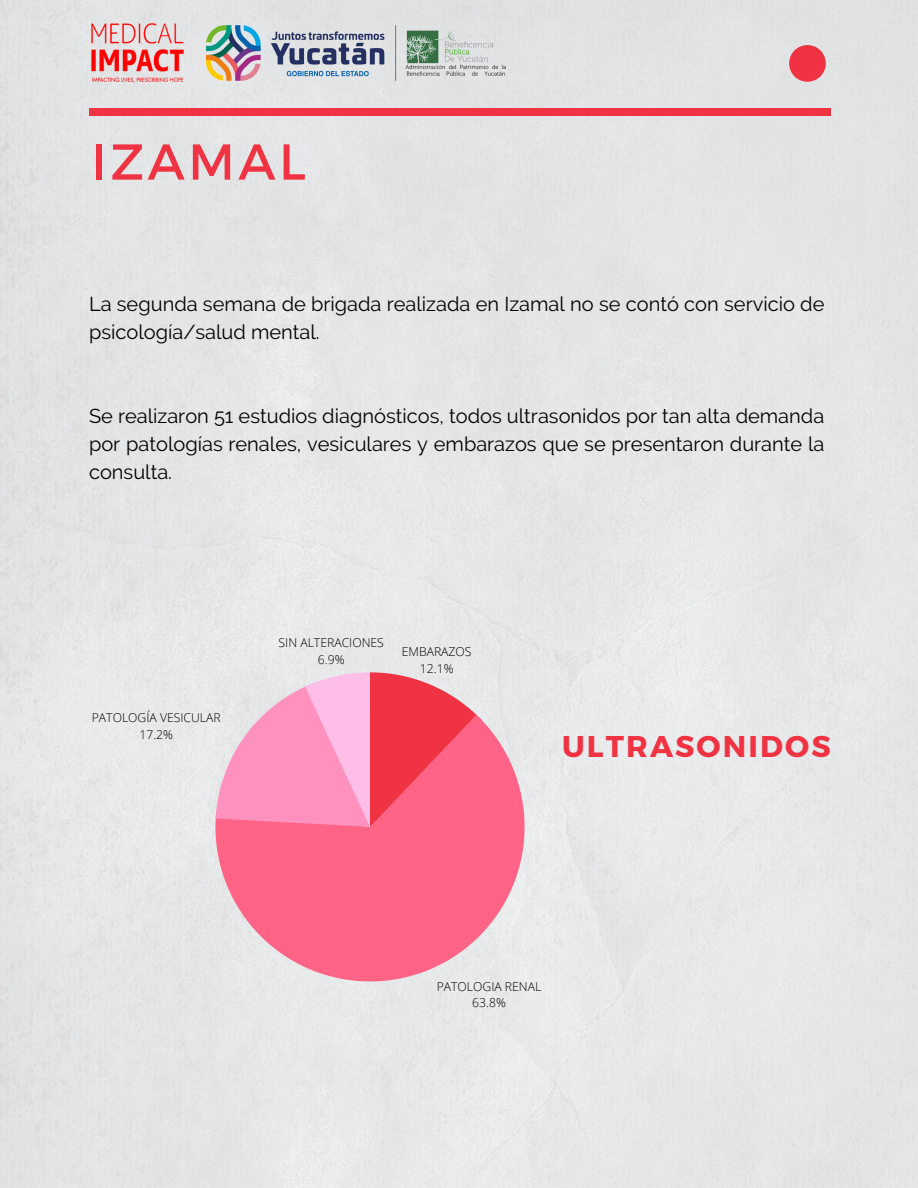
<style>
.page{position:relative;width:918px;height:1188px;background:#e4e6e7}
.page>*{position:absolute;margin:0;border:0;box-sizing:border-box;transform-origin:0 0}
.t1{font:50.4px "Montserrat";letter-spacing:.07em;color:#ef3342}
.t2{font:700 30px "Montserrat";letter-spacing:.07em;color:#ef3342}
.t3{font:20.1px/28.2px "Raleway";color:#000}
.t4{font:300 12.15px/16.6px "Open Sans";color:#000;text-align:center}
</style>
<div class="page">
<div style="left:89px;top:108px;width:741px;height:8px;background:#ef3342"></div>
<svg style="left:789px;top:45px;width:37px;height:37px"></svg>
<img style="left:206px;top:26px;width:299px;height:55px">
<img style="left:89px;top:23px;width:97px;height:60px">
<svg style="left:215px;top:715px;width:310px;height:266px;background:#f9819c"></svg>
<svg style="left:216px;top:672px;width:266px;height:155px;background:#f787a4"></svg>
<h1 class="t1" style="left:92px;top:129px;width:216px">IZAMAL</h1>
<p class="t3" style="left:89px;top:289px;width:737px">La segunda semana de brigada realizada en Izamal no se contó con servicio de psicología/salud mental.</p>
<p class="t3" style="left:89px;top:402px;width:737px;text-align:justify">Se realizaron 51 estudios diagnósticos, todos ultrasonidos por tan alta demanda por patologías renales, vesiculares y embarazos que se presentaron durante la consulta.</p>
<p class="t4" style="left:92px;top:709px;width:130px">PATOLOGÍA VESICULAR<br>17.2%</p>
<p class="t4" style="left:279px;top:634px;width:107px">SIN ALTERACIONES<br>6.9%</p>
<p class="t4" style="left:402px;top:643px;width:71px">EMBARAZOS<br>12.1%</p>
<h2 class="t2" style="left:562px;top:727px;width:270px">ULTRASONIDOS</h2>
<p class="t4" style="left:437px;top:978px;width:106px">PATOLOGIA RENAL<br>63.8%</p>
</div>
